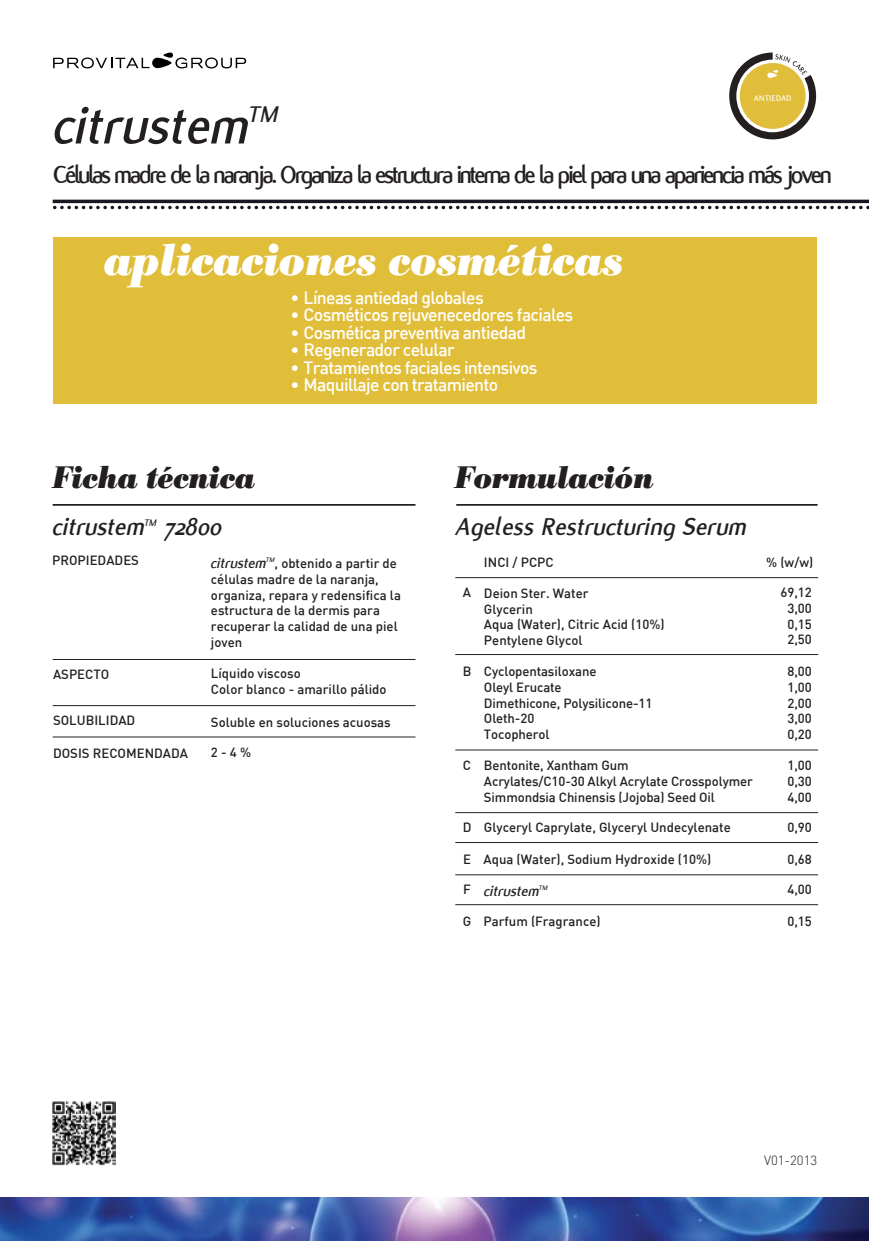
<style>
.page{position:relative;width:869px;height:1241px;background:#fff}
.page>*{position:absolute;margin:0;border:0;box-sizing:border-box;transform-origin:0 0}
.t1{font:italic 700 56px "Flux";color:#231f20}
.t2{font:43.75px "Bodoni BE Bold Italic Os F";color:#fff}
.t3{font:30.8px "Bodoni BE Bold Italic Os F";color:#231f20}
.t4{font:700 26.25px "Flux";letter-spacing:-.09em;color:#231f20}
.t5{font:italic 700 26.25px "Flux";color:#231f20}
.t6{font:italic 700 24.5px "Flux";color:#231f20}
.t7{font:500 17.5px "DIN";letter-spacing:-.04em;color:#fff}
.t8{font:italic 700 15.75px "Flux";color:#231f20}
.t9{font:500 13.12px/15.8px "DIN";color:#231f20}
.t10{font:300 13.12px "DIN";color:#231f20}
.t11{font:italic 700 10.15px "Flux";color:#231f20}
.t12{font:700 8.75px "Flux";letter-spacing:.05em;color:#fff}
.s1{font-family:"Flux";font-weight:700;font-style:italic;font-size:15.75px}
</style>
<div class="page">
<svg style="left:55px;top:206px;width:813px;height:3px"></svg>
<svg style="left:53px;top:199px;width:815px;height:4px;background:#3d3b44"></svg>
<svg style="left:53px;top:52px;width:193px;height:16px"></svg>
<svg style="left:729px;top:52px;width:86px;height:87px"></svg>
<div style="left:53px;top:237px;width:763px;height:166px;background:#e1be39"></div>
<hr style="left:53px;top:504px;width:362px;height:1px;background:#231f20">
<hr style="left:53px;top:659px;width:362px;height:1px;background:#231f20">
<hr style="left:53px;top:705px;width:362px;height:1px;background:#231f20">
<hr style="left:53px;top:736px;width:362px;height:1px;background:#231f20">
<hr style="left:456px;top:504px;width:361px;height:1px;background:#231f20">
<img style="left:52px;top:1101px;width:64px;height:64px">
<img style="left:0;top:1197px;width:868px;height:43px">
<hr style="left:455px;top:577px;width:362px;height:1px;background:#231f20">
<hr style="left:455px;top:654px;width:362px;height:1px;background:#231f20">
<hr style="left:455px;top:749px;width:362px;height:1px;background:#231f20">
<hr style="left:455px;top:812px;width:362px;height:1px;background:#231f20">
<hr style="left:455px;top:842px;width:362px;height:1px;background:#231f20">
<hr style="left:455px;top:874px;width:362px;height:1px;background:#231f20">
<hr style="left:455px;top:904px;width:362px;height:1px;background:#231f20">
<p class="t1" style="left:53px;top:94px;width:198px">citrustem</p>
<p class="t6" style="left:249px;top:101px;width:30px">TM</p>
<p class="t12" style="left:754px;top:93px;width:38px">ANTIEDAD</p>
<p class="t4" style="left:53px;top:160px;width:780px">Células madre de la naranja. Organiza la estructura interna de la piel para una apariencia más joven</p>
<p class="t2" style="left:103px;top:232px;width:520px">aplicaciones cosméticas</p>
<p class="t7" style="left:290px;top:286px;width:195px">• Líneas antiedad globales</p>
<p class="t7" style="left:290px;top:303px;width:284px">• Cosméticos rejuvenecedores faciales</p>
<p class="t7" style="left:290px;top:321px;width:237px">• Cosmética preventiva antiedad</p>
<p class="t7" style="left:290px;top:338px;width:166px">• Regenerador celular</p>
<p class="t7" style="left:290px;top:356px;width:249px">• Tratamientos faciales intensivos</p>
<p class="t7" style="left:290px;top:373px;width:209px">• Maquillaje con tratamiento</p>
<p class="t3" style="left:53px;top:458px;width:203px">Ficha técnica</p>
<p class="t3" style="left:454px;top:458px;width:200px">Formulación</p>
<p class="t5" style="left:53px;top:511px;width:94px">citrustem</p>
<p class="t11" style="left:145px;top:516px;width:13px">TM</p>
<p class="t5" style="left:164px;top:511px;width:59px">72800</p>
<p class="t9" style="left:52px;top:551px;width:88px">PROPIEDADES</p>
<p class="t9" style="left:211px;top:555px;width:191px"><span class="s1">citrustem</span><sup>TM</sup>, obtenido a partir de células madre de la naranja, organiza, repara y redensifica la estructura de la dermis para recuperar la calidad de una piel joven</p>
<p class="t9" style="left:53px;top:665px;width:58px">ASPECTO</p>
<p class="t9" style="left:211px;top:665px;width:177px">Líquido viscoso<br>Color blanco - amarillo pálido</p>
<p class="t9" style="left:53px;top:712px;width:84px">SOLUBILIDAD</p>
<p class="t9" style="left:211px;top:714px;width:181px">Soluble en soluciones acuosas</p>
<p class="t9" style="left:53px;top:744px;width:136px">DOSIS RECOMENDADA</p>
<p class="t9" style="left:211px;top:743px;width:42px">2 - 4 %</p>
<p class="t5" style="left:456px;top:511px;width:292px">Ageless Restructuring Serum</p>
<p class="t9" style="left:484px;top:553px;width:71px">INCI / PCPC</p>
<p class="t9" style="left:766px;top:553px;width:49px">% (w/w)</p>
<p class="t9" style="left:463px;top:584px;width:10px">A</p>
<p class="t9" style="left:484px;top:584px;width:182px">Deion Ster. Water<br>Glycerin<br>Aqua (Water), Citric Acid (10%)<br>Pentylene Glycol</p>
<p class="t9" style="left:780px;top:584px;width:33px;text-align:center">69,12<br>3,00<br>0,15<br>2,50</p>
<p class="t9" style="left:484px;top:663px;width:170px;text-indent:-21px">B Cyclopentasiloxane<br>Oleyl Erucate<br>Dimethicone, Polysilicone-11<br>Oleth-20<br>Tocopherol</p>
<p class="t9" style="left:787px;top:663px;width:26px;text-align:justify">8,00<br>1,00<br>2,00<br>3,00<br>0,20</p>
<p class="t9" style="left:463px;top:757px;width:10px">C</p>
<p class="t9" style="left:484px;top:757px;width:270px">Bentonite, Xantham Gum<br>Acrylates/C10-30 Alkyl Acrylate Crosspolymer<br>Simmondsia Chinensis (Jojoba) Seed Oil</p>
<p class="t9" style="left:787px;top:757px;width:26px;text-align:justify">1,00<br>0,30<br>4,00</p>
<p class="t9" style="left:462px;top:818px;width:269px">D Glyceryl Caprylate, Glyceryl Undecylenate</p>
<p class="t9" style="left:787px;top:818px;width:26px">0,90</p>
<p class="t9" style="left:463px;top:850px;width:250px">E Aqua (Water), Sodium Hydroxide (10%)</p>
<p class="t9" style="left:787px;top:850px;width:26px">0,68</p>
<p class="t9" style="left:463px;top:880px;width:9px">F</p>
<p class="t8" style="left:484px;top:881px;width:65px">citrustem<sup>TM</sup></p>
<p class="t9" style="left:787px;top:880px;width:26px">4,00</p>
<p class="t9" style="left:462px;top:912px;width:139px">G Parfum (Fragrance)</p>
<p class="t9" style="left:787px;top:913px;width:26px">0,15</p>
<p class="t10" style="left:763px;top:1151px;width:55px">V01-2013</p>
</div>
